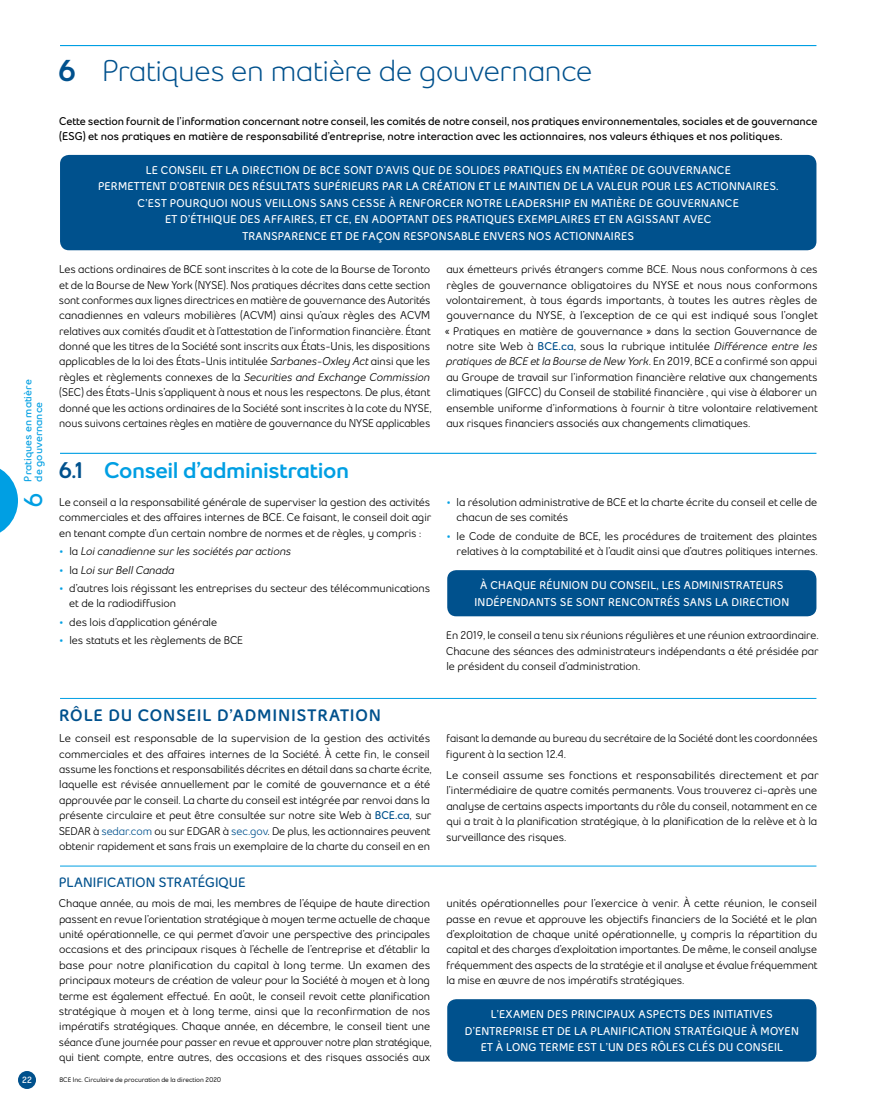
<style>
.page{position:relative;width:878px;height:1107px;background:#fff}
.page>*{position:absolute;margin:0;border:0;box-sizing:border-box;transform-origin:0 0}
.t1{font:300 30px "Bell Slim OT2019";letter-spacing:-.01em;color:#00518d}
.onglet_numero{font:700 25.5px "Bell Slim OT2019";color:#009fe3}
.t2{font:900 22.5px "Bell Slim OT2019";letter-spacing:-.02em;color:#009fe3}
.t3{font:900 16.5px "Bell Slim OT2019";letter-spacing:.05em;color:#00518d}
.t4{font:700 13.5px "Bell Slim OT2019";letter-spacing:.005em;color:#00518d}
.tx{font:11.25px/15.3px "Bell Slim OT2019";letter-spacing:-.005em;color:#000}
.encadré_tx_boite{font:700 11.25px/16.5px "Bell Slim OT2019";letter-spacing:.02em;color:#fff;text-align:center}
.tx_intro{font:700 11.25px/15.3px "Bell Slim OT2019";letter-spacing:-.01em;color:#000;scale:.96 1}
.tx_avant_puce{font:11.25px/15.3px "Bell Slim OT2019";letter-spacing:-.005em;color:#000;text-align:justify}
.tx-2{font:11.25px/15.3px "Bell Slim OT2019";letter-spacing:-.005em;color:#000;scale:.95 1}
.t5{font:italic 11.25px "Bell Slim OT2019";letter-spacing:-.005em;color:#000}
.onglet_tx{font:700 10.5px "Bell Slim OT2019";color:#009fe3}
.t6{font:700 9px "Bell Slim OT2019";color:#fff}
.t7{font:600 6.75px "Bell Slim OT2019";letter-spacing:-.005em;color:#000}
.s1{font-weight:900}
.s2{font-style:italic}
.s3{font-weight:700;color:#00518d}
.s4{color:#00518d}
.s5{font-style:normal;color:#009fe3}
.s6{font-style:normal}
.s7{color:#009fe3}
</style>
<div class="page">
<div style="left:60px;top:155px;width:756px;height:95px;background:#00518d;border-radius:9px"></div>
<hr style="left:60px;top:453px;width:756px;height:1px;background:#009fe3">
<div style="left:447px;top:570px;width:369px;height:46px;background:#00518d;border-radius:9px"></div>
<hr style="left:60px;top:698px;width:756px;height:1px;background:#009fe3">
<hr style="left:60px;top:866px;width:756px;height:1px;background:#009fe3">
<div style="left:447px;top:999px;width:369px;height:63px;background:#00518d;border-radius:9px"></div>
<hr style="left:60px;top:45px;width:756px;height:1px;background:#009fe3">
<svg style="left:0;top:468px;width:18px;height:65px"></svg>
<div style="left:18px;top:1071px;width:18px;height:18px;background:#00518d;border-radius:50%"></div>
<p class="onglet_tx" style="left:21px;top:482px;width:104px;rotate:-90deg">Pratiques en matière</p>
<p class="onglet_tx" style="left:32px;top:482px;width:81px;rotate:-90deg">de gouvernance</p>
<p class="onglet_numero" style="left:17px;top:508px;width:17px;rotate:-90deg">6</p>
<p class="t1" style="left:58px;top:52px;width:536px"><span class="s1">6</span> Pratiques en matière de gouvernance</p>
<p class="tx_intro" style="left:59px;top:113px;width:791px">Cette section fournit de l’information concernant notre conseil, les comités de notre conseil, nos pratiques environnementales, sociales et de gouvernance (ESG) et nos pratiques en matière de responsabilité d’entreprise, notre interaction avec les actionnaires, nos valeurs éthiques et nos politiques.</p>
<p class="encadré_tx_boite" style="left:98px;top:162px;width:682px">LE CONSEIL ET LA DIRECTION DE BCE SONT D’AVIS QUE DE SOLIDES PRATIQUES EN MATIÈRE DE GOUVERNANCE<br>PERMETTENT D’OBTENIR DES RÉSULTATS SUPÉRIEURS PAR LA CRÉATION ET LE MAINTIEN DE LA VALEUR POUR LES ACTIONNAIRES.<br>C’EST POURQUOI NOUS VEILLONS SANS CESSE À RENFORCER NOTRE LEADERSHIP EN MATIÈRE DE GOUVERNANCE<br>ET D’ÉTHIQUE DES AFFAIRES, ET CE, EN ADOPTANT DES PRATIQUES EXEMPLAIRES ET EN AGISSANT AVEC<br>TRANSPARENCE ET DE FAÇON RESPONSABLE ENVERS NOS ACTIONNAIRES</p>
<p class="tx" style="left:59px;top:262px;width:374px">Les actions ordinaires de BCE sont inscrites à la cote de la Bourse de Toronto et de la Bourse de New York (NYSE). Nos pratiques décrites dans cette section sont conformes aux lignes directrices en matière de gouvernance des Autorités canadiennes en valeurs mobilières (ACVM) ainsi qu’aux règles des ACVM relatives aux comités d’audit et à l’attestation de l’information financière. Étant donné que les titres de la Société sont inscrits aux États-Unis, les dispositions applicables de la loi des États-Unis intitulée <span class="s2">Sarbanes-Oxley Act</span> ainsi que les règles et règlements connexes de la <span class="s2">Securities and Exchange Commission </span>(SEC) des États-Unis s’appliquent à nous et nous les respectons. De plus, étant donné que les actions ordinaires de la Société sont inscrites à la cote du NYSE, nous suivons certaines règles en matière de gouvernance du NYSE applicables</p>
<p class="tx" style="left:444px;top:262px;width:374px;text-align:justify">aux émetteurs privés étrangers comme BCE. Nous nous conformons à ces règles de gouvernance obligatoires du NYSE et nous nous conformons volontairement, à tous égards importants, à toutes les autres règles de gouvernance du NYSE, à l’exception de ce qui est indiqué sous l’onglet « Pratiques en matière de gouvernance » dans la section Gouvernance de notre site Web à <span class="s3">BCE.ca</span>, sous la rubrique intitulée <span class="s2">Différence entre les pratiques de BCE et la Bourse de New York</span>. En 2019, BCE a confirmé son appui au Groupe de travail sur l’information financière relative aux changements climatiques (GIFCC) du Conseil de stabilité financière , qui vise à élaborer un ensemble uniforme d’informations à fournir à titre volontaire relativement aux risques financiers associés aux changements climatiques.</p>
<p class="t2" style="left:58px;top:457px;width:292px"><span class="s4">6.1</span> Conseil d’administration</p>
<p class="tx_avant_puce" style="left:59px;top:494px;width:373px">Le conseil a la responsabilité générale de superviser la gestion des activités commerciales et des affaires internes de BCE. Ce faisant, le conseil doit agir en tenant compte d’un certain nombre de normes et de règles, y compris :</p>
<p class="t5" style="left:60px;top:544px;width:233px"><span class="s5">•</span> <span class="s6">la</span> Loi canadienne sur les sociétés par actions</p>
<p class="t5" style="left:60px;top:563px;width:117px"><span class="s5">•</span> <span class="s6">la</span> Loi sur Bell Canada</p>
<p class="tx" style="left:69px;top:580px;width:362px;text-indent:-10px"><span class="s7">•</span> d’autres lois régissant les entreprises du secteur des télécommunications et de la radiodiffusion</p>
<p class="tx" style="left:60px;top:614px;width:159px"><span class="s7">•</span> des lois d’application générale</p>
<p class="tx" style="left:60px;top:632px;width:185px"><span class="s7">•</span> les statuts et les règlements de BCE</p>
<p class="tx" style="left:456px;top:494px;width:362px;text-indent:-10px"><span class="s7">•</span> la résolution administrative de BCE et la charte écrite du conseil et celle de chacun de ses comités</p>
<p class="tx" style="left:447px;top:528px;width:372px;text-align:right"><span class="s7">•</span> le Code de conduite de BCE, les procédures de traitement des plaintes relatives à la comptabilité et à l’audit ainsi que d’autres politiques internes.</p>
<p class="encadré_tx_boite" style="left:474px;top:577px;width:316px">À CHAQUE RÉUNION DU CONSEIL, LES ADMINISTRATEURS<br>INDÉPENDANTS SE SONT RENCONTRÉS SANS LA DIRECTION</p>
<p class="tx" style="left:446px;top:628px;width:374px;text-align:justify">En 2019, le conseil a tenu six réunions régulières et une réunion extraordinaire.<br>Chacune des séances des administrateurs indépendants a été présidée par le président du conseil d’administration.</p>
<p class="t3" style="left:59px;top:706px;width:323px">RÔLE DU CONSEIL D’ADMINISTRATION</p>
<p class="tx" style="left:59px;top:731px;width:374px">Le conseil est responsable de la supervision de la gestion des activités commerciales et des affaires internes de la Société. À cette fin, le conseil assume les fonctions et responsabilités décrites en détail dans sa charte écrite, laquelle est révisée annuellement par le comité de gouvernance et a été approuvée par le conseil. La charte du conseil est intégrée par renvoi dans la présente circulaire et peut être consultée sur notre site Web à <span class="s3">BCE.ca</span>, sur SEDAR à <span class="s4">sedar.com</span> ou sur EDGAR à <span class="s4">sec.gov</span>. De plus, les actionnaires peuvent obtenir rapidement et sans frais un exemplaire de la charte du conseil en en</p>
<p class="tx-2" style="left:446px;top:731px;width:392px">faisant la demande au bureau du secrétaire de la Société dont les coordonnées figurent à la section 12.4.</p>
<p class="tx" style="left:446px;top:767px;width:374px">Le conseil assume ses fonctions et responsabilités directement et par l’intermédiaire de quatre comités permanents. Vous trouverez ci-après une analyse de certains aspects importants du rôle du conseil, notamment en ce qui a trait à la planification stratégique, à la planification de la relève et à la surveillance des risques.</p>
<p class="t4" style="left:59px;top:874px;width:188px">PLANIFICATION STRATÉGIQUE</p>
<p class="tx" style="left:59px;top:896px;width:374px">Chaque année, au mois de mai, les membres de l’équipe de haute direction passent en revue l’orientation stratégique à moyen terme actuelle de chaque unité opérationnelle, ce qui permet d’avoir une perspective des principales occasions et des principaux risques à l’échelle de l’entreprise et d’établir la base pour notre planification du capital à long terme. Un examen des principaux moteurs de création de valeur pour la Société à moyen et à long terme est également effectué. En août, le conseil revoit cette planification stratégique à moyen et à long terme, ainsi que la reconfirmation de nos impératifs stratégiques. Chaque année, en décembre, le conseil tient une séance d’une journée pour passer en revue et approuver notre plan stratégique, qui tient compte, entre autres, des occasions et des risques associés aux</p>
<p class="tx" style="left:446px;top:896px;width:373px;text-align:justify">unités opérationnelles pour l’exercice à venir. À cette réunion, le conseil passe en revue et approuve les objectifs financiers de la Société et le plan d’exploitation de chaque unité opérationnelle, y compris la répartition du capital et des charges d’exploitation importantes. De même, le conseil analyse fréquemment des aspects de la stratégie et il analyse et évalue fréquemment la mise en œuvre de nos impératifs stratégiques.</p>
<p class="encadré_tx_boite" style="left:465px;top:1006px;width:335px">L’EXAMEN DES PRINCIPAUX ASPECTS DES INITIATIVES<br>D’ENTREPRISE ET DE LA PLANIFICATION STRATÉGIQUE À MOYEN<br>ET À LONG TERME EST L’UN DES RÔLES CLÉS DU CONSEIL</p>
<p class="t6" style="left:22px;top:1074px;width:11px">22</p>
<p class="t7" style="left:59px;top:1076px;width:163px">BCE Inc. Circulaire de procuration de la direction 2020</p>
</div>
